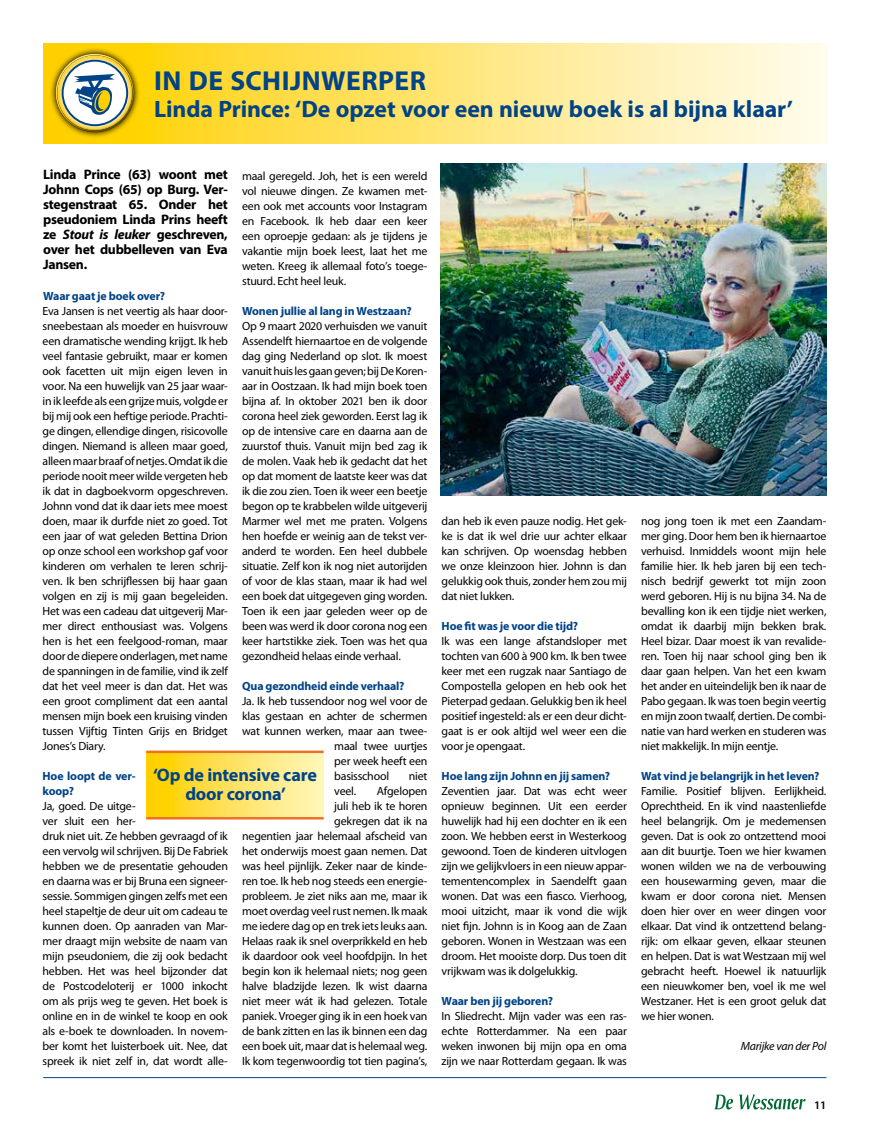
<style>
.page{position:relative;width:869px;height:1134px;background:#fff}
.page>*{position:absolute;margin:0;border:0;box-sizing:border-box;transform-origin:0 0}
.t1{font:700 27.5px "Myriad Pro";letter-spacing:.02em;color:#004387}
.t2{font:700 23.75px "Myriad Pro";letter-spacing:-.005em;color:#004387}
.t3{font:700 18.12px/18.8px "Myriad Pro";letter-spacing:-.01em;color:#004387;text-align:center}
.t4{font:700 13.75px/15px "Myriad Pro";letter-spacing:-.02em;color:#000;text-align:justify}
.t5{font:11.88px/15px "Myriad Pro";letter-spacing:-.015em;color:#000;text-align:justify}
.t6{font:700 11.88px/15px "Myriad Pro";letter-spacing:-.01em;color:#004387}
.t7{font:italic 11.88px "Myriad Pro";letter-spacing:-.02em;color:#000}
.t8{font:600 11.62px "Myriad Pro";color:#000}
.s1{font-style:italic}
</style>
<div class="page">
<svg style="left:714px;top:1094px;width:18px;height:15px"></svg>
<svg style="left:739px;top:1094px;width:66px;height:15px"></svg>
<hr style="left:43px;top:1077px;width:783px;height:1px;background:#004387">
<div style="left:43px;top:44px;width:783px;height:99px;background:linear-gradient(to right,#ffce00,#fffcf2)"></div>
<svg style="left:49px;top:48px;width:91px;height:91px"></svg>
<div style="left:52px;top:51px;width:79px;height:61px;background:#fff;opacity:.65"></div>
<div style="left:57px;top:66px;width:80px;height:69px;background:#000;opacity:.65"></div>
<svg style="left:146px;top:753px;width:177px;height:64px"></svg>
<hr style="left:146px;top:750px;width:177px;height:3px;background:#ed6f27">
<hr style="left:146px;top:817px;width:177px;height:2px;background:#ed6f27">
<img style="left:441px;top:163px;width:385px;height:332px">
<h1 class="t1" style="left:154px;top:63px;width:273px">IN DE SCHIJNWERPER</h1>
<h2 class="t2" style="left:154px;top:94px;width:640px">Linda Prince: ‘De opzet voor een nieuw boek is al bijna klaar’</h2>
<p class="t4" style="left:43px;top:166px;width:186px">Linda Prince (63) woont met Johnn Cops (65) op Burg. Ver&shy;stegenstraat 65. Onder het pseudoniem Linda Prins heeft ze <span class="s1">Stout is leuker</span> geschreven, over het dubbelleven van Eva Jansen.</p>
<p class="t6" style="left:43px;top:288px;width:123px">Waar gaat je boek over?</p>
<p class="t5" style="left:242px;top:168px;width:187px">maal geregeld. Joh, het is een wereld vol nieuwe dingen. Ze kwamen met&shy;een ook met accounts voor Instagram en Facebook. Ik heb daar een keer een oproepje gedaan: als je tijdens je vakantie mijn boek leest, laat het me weten. Kreeg ik allemaal foto’s toege&shy;stuurd. Echt heel leuk.</p>
<p class="t6" style="left:242px;top:303px;width:171px">Wonen jullie al lang in Westzaan?</p>
<p class="t5" style="left:242px;top:318px;width:187px">Op 9 maart 2020 verhuisden we vanuit Assendelft hiernaartoe en de volgende dag ging Nederland op slot. Ik moest vanuit huis les gaan geven; bij De Koren&shy;aar in Oostzaan. Ik had mijn boek toen bijna af. In oktober 2021 ben ik door corona heel ziek geworden. Eerst lag ik op de intensive care en daarna aan de zuurstof thuis. Vanuit mijn bed zag ik de molen. Vaak heb ik gedacht dat het op dat moment de laatste keer was dat ik die zou zien. Toen ik weer een beetje begon op te krabbelen wilde uitgeverij Marmer wel met me praten. Volgens hen hoefde er weinig aan de tekst ver&shy;anderd te worden. Een heel dubbele situatie. Zelf kon ik nog niet autorijden of voor de klas staan, maar ik had wel een boek dat uitgegeven ging worden.<br>Toen ik een jaar geleden weer op de been was werd ik door corona nog een keer hartstikke ziek. Toen was het qua gezondheid helaas einde verhaal.</p>
<p class="t6" style="left:242px;top:678px;width:164px">Qua gezondheid einde verhaal?</p>
<p class="t5" style="left:242px;top:693px;width:187px">Ja. Ik heb tussendoor nog wel voor de</p>
<p class="t5" style="left:242px;top:708px;width:187px">klas gestaan en achter de schermen</p>
<p class="t5" style="left:242px;top:723px;width:187px">wat kunnen werken, maar aan twee-</p>
<p class="t5" style="left:334px;top:738px;width:95px">maal twee uurtjes</p>
<p class="t5" style="left:334px;top:753px;width:95px">per week heeft een</p>
<p class="t5" style="left:334px;top:768px;width:56px">basisschool</p>
<p class="t5" style="left:408px;top:768px;width:20px">niet</p>
<p class="t5" style="left:334px;top:783px;width:24px">veel.</p>
<p class="t5" style="left:43px;top:303px;width:187px">Eva Jansen is net veertig als haar door&shy;sneebestaan als moeder en huisvrouw een dramatische wending krijgt. Ik heb veel fantasie gebruikt, maar er komen ook facetten uit mijn eigen leven in voor. Na een huwelijk van 25 jaar waar&shy;in ik leefde als een grijze muis, volgde er bij mij ook een heftige periode. Prachti&shy;ge dingen, ellendige dingen, risicovolle dingen. Niemand is alleen maar goed, alleen maar braaf of netjes. Omdat ik die periode nooit meer wilde vergeten heb ik dat in dagboekvorm opgeschreven.<br>Johnn vond dat ik daar iets mee moest doen, maar ik durfde niet zo goed. Tot een jaar of wat geleden Bettina Drion op onze school een workshop gaf voor kinderen om verhalen te leren schrij&shy;ven. Ik ben schrijflessen bij haar gaan volgen en zij is mij gaan begeleiden.<br>Het was een cadeau dat uitgeverij Mar&shy;mer direct enthousiast was. Volgens hen is het een feelgood-roman, maar door de diepere onderlagen, met name de spanningen in de familie, vind ik zelf dat het veel meer is dan dat. Het was een groot compliment dat een aantal mensen mijn boek een kruising vinden tussen Vijftig Tinten Grijs en Bridget Jones’s Diary.</p>
<p class="t6" style="left:43px;top:768px;width:95px">Hoe loopt de ver&shy;koop?</p>
<p class="t5" style="left:43px;top:798px;width:187px;text-align:left">Ja, goed. De uitge-<br>ver sluit een her-<br>druk niet uit. Ze hebben gevraagd of ik een vervolg wil schrijven. Bij De Fabriek hebben we de presentatie gehouden en daarna was er bij Bruna een signeer&shy;sessie. Sommigen gingen zelfs met een heel stapeltje de deur uit om cadeau te kunnen doen. Op aanraden van Mar&shy;mer draagt mijn website de naam van mijn pseudoniem, die zij ook bedacht hebben. Het was heel bijzonder dat de Postcodeloterij er 1000 inkocht om als prijs weg te geven. Het boek is online en in de winkel te koop en ook als e-boek te downloaden. In novem&shy;ber komt het luisterboek uit. Nee, dat spreek ik niet zelf in, dat wordt alle-</p>
<h3 class="t3" style="left:153px;top:765px;width:165px">‘Op de intensive care door corona’</h3>
<p class="t5" style="left:242px;top:783px;width:187px;text-align:right">Afgelopen<br>juli heb ik te horen<br>gekregen dat ik na<br>negentien jaar helemaal afscheid van het onderwijs moest gaan nemen. Dat was heel pijnlijk. Zeker naar de kinde&shy;ren toe. Ik heb nog steeds een energie&shy;probleem. Je ziet niks aan me, maar ik moet overdag veel rust nemen. Ik maak me iedere dag op en trek iets leuks aan.<br>Helaas raak ik snel overprikkeld en heb ik daardoor ook veel hoofdpijn. In het begin kon ik helemaal niets; nog geen halve bladzijde lezen. Ik wist daarna niet meer wát ik had gelezen. Totale paniek. Vroeger ging ik in een hoek van de bank zitten en las ik binnen een dag een boek uit, maar dat is helemaal weg.<br>Ik kom tegenwoordig tot tien pagina’s,</p>
<p class="t5" style="left:441px;top:513px;width:187px">dan heb ik even pauze nodig. Het gek&shy;ke is dat ik wel drie uur achter elkaar kan schrijven. Op woensdag hebben we onze kleinzoon hier. Johnn is dan gelukkig ook thuis, zonder hem zou mij dat niet lukken.</p>
<p class="t6" style="left:441px;top:618px;width:138px">Hoe fit was je voor die tijd?</p>
<p class="t5" style="left:441px;top:633px;width:187px">Ik was een lange afstandsloper met tochten van 600 à 900 km. Ik ben twee keer met een rugzak naar Santiago de Compostella gelopen en heb ook het Pieterpad gedaan. Gelukkig ben ik heel positief ingesteld: als er een deur dicht&shy;gaat is er ook altijd wel weer een die voor je opengaat.</p>
<p class="t6" style="left:441px;top:768px;width:170px">Hoe lang zijn Johnn en jij samen?</p>
<p class="t5" style="left:441px;top:783px;width:187px">Zeventien jaar. Dat was echt weer opnieuw beginnen. Uit een eerder huwelijk had hij een dochter en ik een zoon. We hebben eerst in Westerkoog gewoond. Toen de kinderen uitvlogen zijn we gelijkvloers in een nieuw appar&shy;tementencomplex in Saendelft gaan wonen. Dat was een fiasco. Vierhoog, mooi uitzicht, maar ik vond die wijk niet fijn. Johnn is in Koog aan de Zaan geboren. Wonen in Westzaan was een droom. Het mooiste dorp. Dus toen dit vrijkwam was ik dolgelukkig.</p>
<p class="t6" style="left:441px;top:993px;width:113px">Waar ben jij geboren?</p>
<p class="t5" style="left:441px;top:1008px;width:187px">In Sliedrecht. Mijn vader was een ras&shy;echte Rotterdammer. Na een paar weken inwonen bij mijn opa en oma zijn we naar Rotterdam gegaan. Ik was</p>
<p class="t5" style="left:640px;top:513px;width:187px">nog jong toen ik met een Zaandam&shy;mer ging. Door hem ben ik hiernaartoe verhuisd. Inmiddels woont mijn hele familie hier. Ik heb jaren bij een tech&shy;nisch bedrijf gewerkt tot mijn zoon werd geboren. Hij is nu bijna 34. Na de bevalling kon ik een tijdje niet werken, omdat ik daarbij mijn bekken brak.<br>Heel bizar. Daar moest ik van revalide&shy;ren. Toen hij naar school ging ben ik daar gaan helpen. Van het een kwam het ander en uiteindelijk ben ik naar de Pabo gegaan. Ik was toen begin veertig en mijn zoon twaalf, dertien. De combi&shy;natie van hard werken en studeren was niet makkelijk. In mijn eentje.</p>
<p class="t6" style="left:640px;top:768px;width:180px">Wat vind je belangrijk in het leven?</p>
<p class="t5" style="left:640px;top:783px;width:187px">Familie. Positief blijven. Eerlijkheid.<br>Oprechtheid. En ik vind naastenliefde heel belangrijk. Om je medemensen geven. Dat is ook zo ontzettend mooi aan dit buurtje. Toen we hier kwamen wonen wilden we na de verbouwing een housewarming geven, maar die kwam er door corona niet. Mensen doen hier over en weer dingen voor elkaar. Dat vind ik ontzettend belang&shy;rijk: om elkaar geven, elkaar steunen en helpen. Dat is wat Westzaan mij wel gebracht heeft. Hoewel ik natuurlijk een nieuwkomer ben, voel ik me wel Westzaner. Het is een groot geluk dat we hier wonen.</p>
<p class="t7" style="left:740px;top:1038px;width:87px">Marijke van der Pol</p>
<p class="t8" style="left:813px;top:1098px;width:14px">11</p>
</div>
